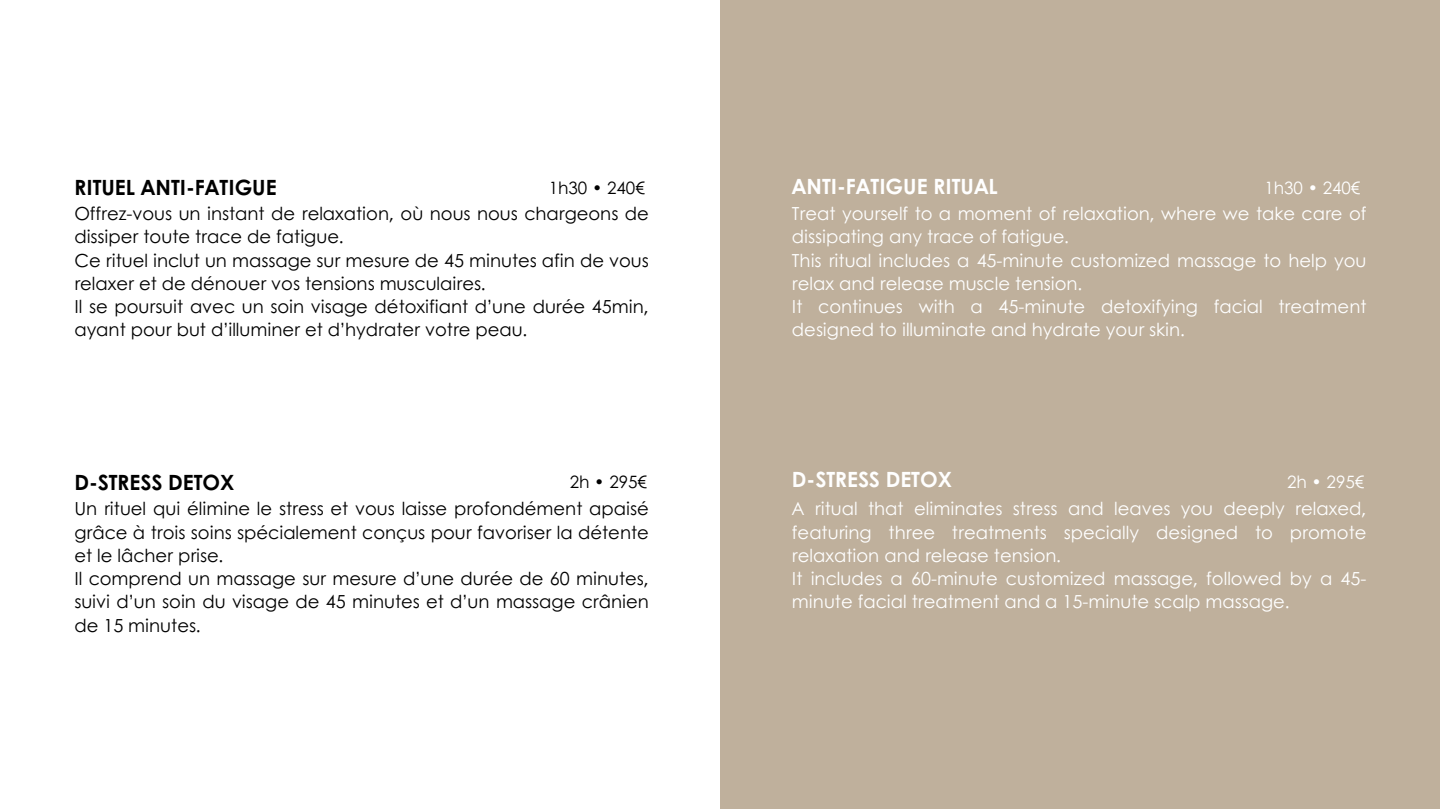
<style>
.page{position:relative;width:1440px;height:810px;background:#fff}
.page>*{position:absolute;margin:0;border:0;box-sizing:border-box;transform-origin:0 0}
.t1{font:700 21px "Century Gothic";color:#000}
.t2{font:700 21px "Century Gothic";color:#fff}
.t3{font:18px/23.2px "Century Gothic";color:#000}
.t4{font:18px/23.2px "Century Gothic";color:#fff}
.t5{font:17px "Century Gothic";color:#000}
.t6{font:17px "Century Gothic";color:#fff}
</style>
<div class="page">
<div style="left:720px;top:0;width:720px;height:809px;background:#bfb09c"></div>
<h1 class="t1" style="left:74px;top:171px;width:204px">RITUEL ANTI-FATIGUE</h1>
<p class="t3" style="left:74px;top:201px;width:576px">Offrez-vous un instant de relaxation, où nous nous chargeons de dissiper toute trace de fatigue.</p>
<p class="t3" style="left:74px;top:248px;width:576px">Ce rituel inclut un massage sur mesure de 45 minutes afin de vous relaxer et de dénouer vos tensions musculaires.</p>
<p class="t3" style="left:74px;top:294px;width:576px">Il se poursuit avec un soin visage détoxifiant d’une durée 45min, ayant pour but d’illuminer et d’hydrater votre peau.</p>
<p class="t5" style="left:549px;top:175px;width:98px">1h30 • 240€</p>
<h1 class="t1" style="left:74px;top:467px;width:162px">D-STRESS DETOX</h1>
<p class="t5" style="left:570px;top:469px;width:79px">2h • 295€</p>
<p class="t3" style="left:74px;top:496px;width:576px;text-align:justify">Un rituel qui élimine le stress et vous laisse profondément apaisé grâce à trois soins spécialement conçus pour favoriser la détente et le lâcher prise.</p>
<p class="t3" style="left:74px;top:566px;width:576px;text-align:justify">Il comprend un massage sur mesure d’une durée de 60 minutes, suivi d’un soin du visage de 45 minutes et d’un massage crânien de 15 minutes.</p>
<h1 class="t2" style="left:792px;top:171px;width:207px">ANTI-FATIGUE RITUAL</h1>
<p class="t4" style="left:792px;top:201px;width:576px">Treat yourself to a moment of relaxation, where we take care of dissipating any trace of fatigue.</p>
<p class="t4" style="left:792px;top:248px;width:576px">This ritual includes a 45-minute customized massage to help you relax and release muscle tension.</p>
<p class="t4" style="left:792px;top:294px;width:576px">It continues with a 45-minute detoxifying facial treatment designed to illuminate and hydrate your skin.</p>
<p class="t6" style="left:1264px;top:174px;width:98px">1h30 • 240€</p>
<p class="t2" style="left:792px;top:464px;width:162px">D-STRESS DETOX</p>
<p class="t6" style="left:1287px;top:469px;width:79px">2h • 295€</p>
<h1 class="t4" style="left:792px;top:496px;width:576px;text-align:justify">A ritual that eliminates stress and leaves you deeply relaxed, featuring three treatments specially designed to promote relaxation and release tension.</h1>
<p class="t4" style="left:792px;top:566px;width:576px">It includes a 60-minute customized massage, followed by a 45- minute facial treatment and a 15-minute scalp massage.</p>
</div>
